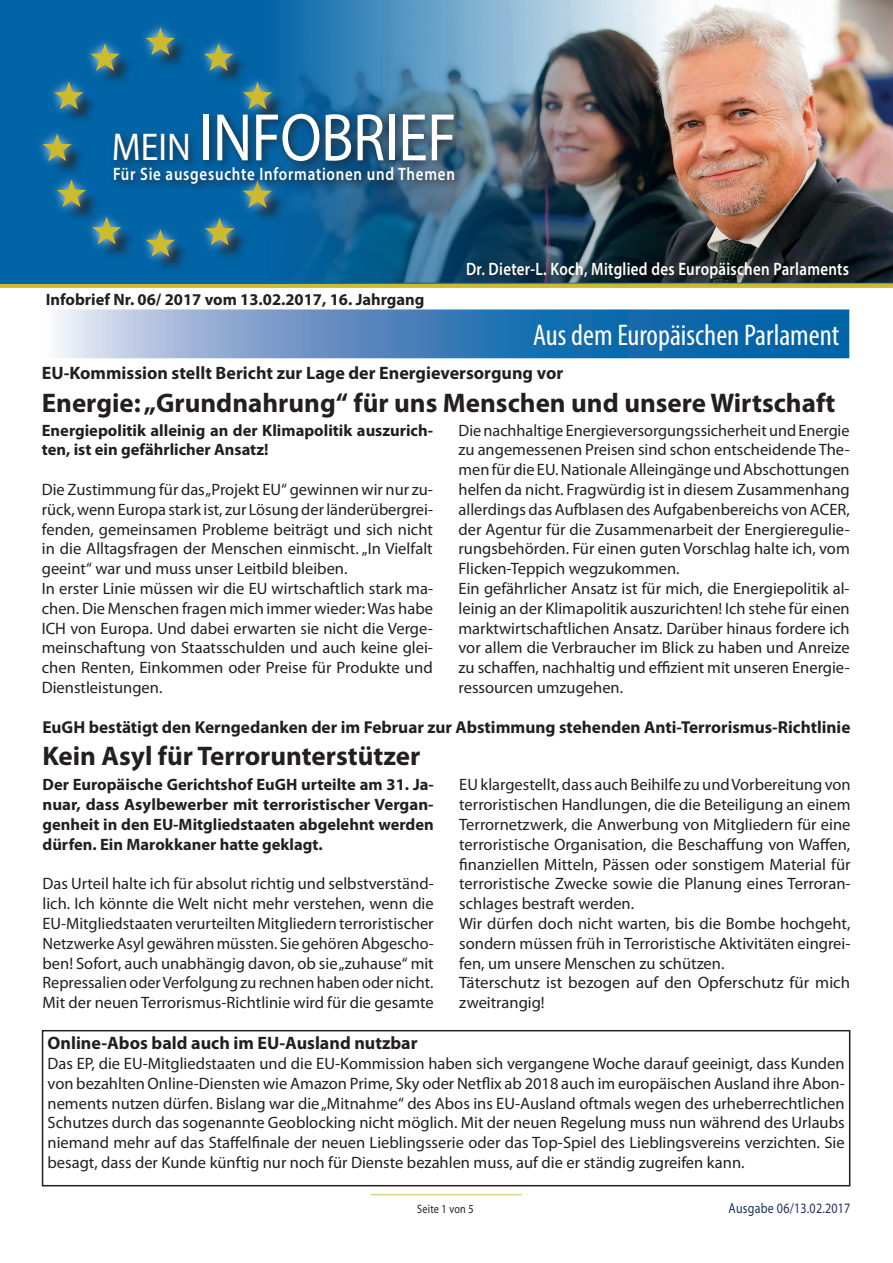
<style>
.page{position:relative;width:893px;height:1263px;background:#fff}
.page>*{position:absolute;margin:0;border:0;box-sizing:border-box;transform-origin:0 0}
.t1{font:67.8px "Myriad Pro";letter-spacing:-.01em;color:#fff;scale:.88 1}
.t2{font:condensed 30px "Myriad Pro";color:#fff}
.t3{font:700 27px "Myriad Pro";color:#231f20}
.t4{font:700 18px "Myriad Pro";color:#231f20}
.t5{font:600 18px "Myriad Pro";letter-spacing:.02em;color:#fff;scale:.83 1}
.t6{font:600 18px "Myriad Pro";letter-spacing:.05em;color:#fff;scale:.83 1}
.t7{font:700 17.25px "Myriad Pro";color:#231f20}
.t8{font:16.5px/19.8px "Myriad Pro";color:#231f20}
.t9{font:700 16.5px/19.8px "Myriad Pro";color:#231f20}
.t10{font:14.4px "Myriad Pro";letter-spacing:.02em;color:#1b325f;scale:.83 1}
.t11{font:12.15px "Myriad Pro";letter-spacing:.02em;color:#231f20;scale:.83 1}
.s1{font-size:38.85px}
</style>
<div class="page">
<div style="left:0;top:283px;width:893px;height:5px;background:#ceba2d"></div>
<svg style="left:55px;top:312px;width:791px;height:43px;background:#4d89bd"></svg>
<hr style="left:371px;top:1194px;width:151px;height:1px;background:#e0d584">
<img style="left:0;top:0;width:893px;height:283px">
<div style="left:46px;top:31px;width:243px;height:243px;background:#0164a7"></div>
<div style="left:35px;top:20px;width:245px;height:245px;background:#fff;opacity:.75"></div>
<svg style="left:92px;top:217px;width:29px;height:27px"></svg>
<svg style="left:146px;top:27px;width:29px;height:28px"></svg>
<svg style="left:43px;top:133px;width:29px;height:28px"></svg>
<svg style="left:146px;top:229px;width:29px;height:28px"></svg>
<svg style="left:205px;top:218px;width:29px;height:27px"></svg>
<svg style="left:243px;top:195px;width:29px;height:13px"></svg>
<svg style="left:243px;top:82px;width:29px;height:27px"></svg>
<svg style="left:57px;top:179px;width:29px;height:28px"></svg>
<svg style="left:54px;top:82px;width:30px;height:27px"></svg>
<svg style="left:90px;top:43px;width:30px;height:28px"></svg>
<svg style="left:204px;top:43px;width:29px;height:28px"></svg>
<div style="left:110px;top:109px;width:354px;height:63px;background:#231f20;opacity:.75"></div>
<div style="left:109px;top:163px;width:356px;height:32px;background:#231f20;opacity:.75"></div>
<div style="left:462px;top:257px;width:397px;height:32px;background:#231f20;opacity:.75"></div>
<div style="left:42px;top:1030px;width:808px;height:156px;border:2px solid #231f20"></div>
<h1 class="t1" style="left:112px;top:96px;width:393px"><span class="s1">MEIN</span> INFOBRIEF</h1>
<p class="t6" style="left:113px;top:163px;width:413px">Für Sie ausgesuchte Informationen und Themen</p>
<p class="t9" style="left:46px;top:289px;width:380px">Infobrief Nr. 06/ 2017 vom 13.02.2017, 16. Jahrgang</p>
<p class="t5" style="left:466px;top:257px;width:463px">Dr. Dieter-L. Koch, Mitglied des Europäischen Parlaments</p>
<h2 class="t2" style="left:533px;top:316px;width:308px">Aus dem Europäischen Parlament</h2>
<p class="t4" style="left:42px;top:361px;width:523px">EU-Kommission stellt Bericht zur Lage der Energieversorgung vor</p>
<h3 class="t3" style="left:42px;top:385px;width:795px">Energie: „Grundnahrung“ für uns Menschen und unsere Wirtschaft</h3>
<p class="t9" style="left:42px;top:419px;width:393px">Energiepolitik alleinig an der Klimapolitik auszurich&shy;ten, ist ein gefährlicher Ansatz!</p>
<p class="t8" style="left:42px;top:479px;width:393px">Die Zustimmung für das „Projekt EU“ gewinnen wir nur zu&shy;rück, wenn Europa stark ist, zur Lösung der länderübergrei&shy;fenden, gemeinsamen Probleme beiträgt und sich nicht in die Alltagsfragen der Menschen einmischt. „In Vielfalt geeint“ war und muss unser Leitbild bleiben.<br>In erster Linie müssen wir die EU wirtschaftlich stark ma&shy;chen. Die Menschen fragen mich immer wieder: Was habe ICH von Europa. Und dabei erwarten sie nicht die Verge&shy;meinschaftung von Staatsschulden und auch keine glei&shy;chen Renten, Einkommen oder Preise für Produkte und Dienstleistungen.</p>
<p class="t8" style="left:459px;top:420px;width:393px">Die nachhaltige Energieversorgungssicherheit und Energie zu angemessenen Preisen sind schon entscheidende The&shy;men für die EU. Nationale Alleingänge und Abschottungen helfen da nicht. Fragwürdig ist in diesem Zusammenhang allerdings das Aufblasen des Aufgabenbereichs von ACER, der Agentur für die Zusammenarbeit der Energieregulie&shy;rungsbehörden. Für einen guten Vorschlag halte ich, vom Flicken-Teppich wegzukommen.<br>Ein gefährlicher Ansatz ist für mich, die Energiepolitik al&shy;leinig an der Klimapolitik auszurichten! Ich stehe für einen marktwirtschaftlichen Ansatz. Darüber hinaus fordere ich vor allem die Verbraucher im Blick zu haben und Anreize zu schaffen, nachhaltig und effizient mit unseren Energie&shy;ressourcen umzugehen.</p>
<p class="t7" style="left:43px;top:716px;width:809px">EuGH bestätigt den Kerngedanken der im Februar zur Abstimmung stehenden Anti-Terrorismus-Richtlinie</p>
<h3 class="t3" style="left:43px;top:739px;width:379px">Kein Asyl für Terrorunterstützer</h3>
<p class="t9" style="left:43px;top:774px;width:393px;text-align:justify">Der Europäische Gerichtshof EuGH urteilte am 31. Ja&shy;nuar, dass Asylbewerber mit terroristischer Vergan&shy;genheit in den EU-Mitgliedstaaten abgelehnt werden dürfen. Ein Marokkaner hatte geklagt.</p>
<p class="t8" style="left:43px;top:874px;width:393px;text-align:justify">Das Urteil halte ich für absolut richtig und selbstverständ&shy;lich. Ich könnte die Welt nicht mehr verstehen, wenn die EU-Mitgliedstaaten verurteilten Mitgliedern terroristischer Netzwerke Asyl gewähren müssten. Sie gehören Abgescho&shy;ben! Sofort, auch unabhängig davon, ob sie „zuhause“ mit Repressalien oder Verfolgung zu rechnen haben oder nicht.<br>Mit der neuen Terrorismus-Richtlinie wird für die gesamte</p>
<p class="t8" style="left:459px;top:775px;width:393px">EU klargestellt, dass auch Beihilfe zu und Vorbereitung von terroristischen Handlungen, die die Beteiligung an einem Terrornetzwerk, die Anwerbung von Mitgliedern für eine terroristische Organisation, die Beschaffung von Waffen, finanziellen Mitteln, Pässen oder sonstigem Material für terroristische Zwecke sowie die Planung eines Terroran&shy;schlages bestraft werden.<br>Wir dürfen doch nicht warten, bis die Bombe hochgeht, sondern müssen früh in Terroristische Aktivitäten eingrei&shy;fen, um unsere Menschen zu schützen.<br>Täterschutz ist bezogen auf den Opferschutz für mich zweitrangig!</p>
<p class="t4" style="left:48px;top:1031px;width:371px">Online-Abos bald auch im EU-Ausland nutzbar</p>
<p class="t8" style="left:48px;top:1053px;width:799px;text-align:justify">Das EP, die EU-Mitgliedstaaten und die EU-Kommission haben sich vergangene Woche darauf geeinigt, dass Kunden von bezahlten Online-Diensten wie Amazon Prime, Sky oder Netflix ab 2018 auch im europäischen Ausland ihre Abon&shy;nements nutzen dürfen. Bislang war die „Mitnahme“ des Abos ins EU-Ausland oftmals wegen des urheberrechtlichen Schutzes durch das sogenannte Geoblocking nicht möglich. Mit der neuen Regelung muss nun während des Urlaubs niemand mehr auf das Staffelfinale der neuen Lieblingsserie oder das Top-Spiel des Lieblingsvereins verzichten. Sie besagt, dass der Kunde künftig nur noch für Dienste bezahlen muss, auf die er ständig zugreifen kann.</p>
<p class="t11" style="left:417px;top:1201px;width:69px">Seite 1 von 5</p>
<p class="t10" style="left:729px;top:1199px;width:148px">Ausgabe 06/13.02.2017</p>
</div>
